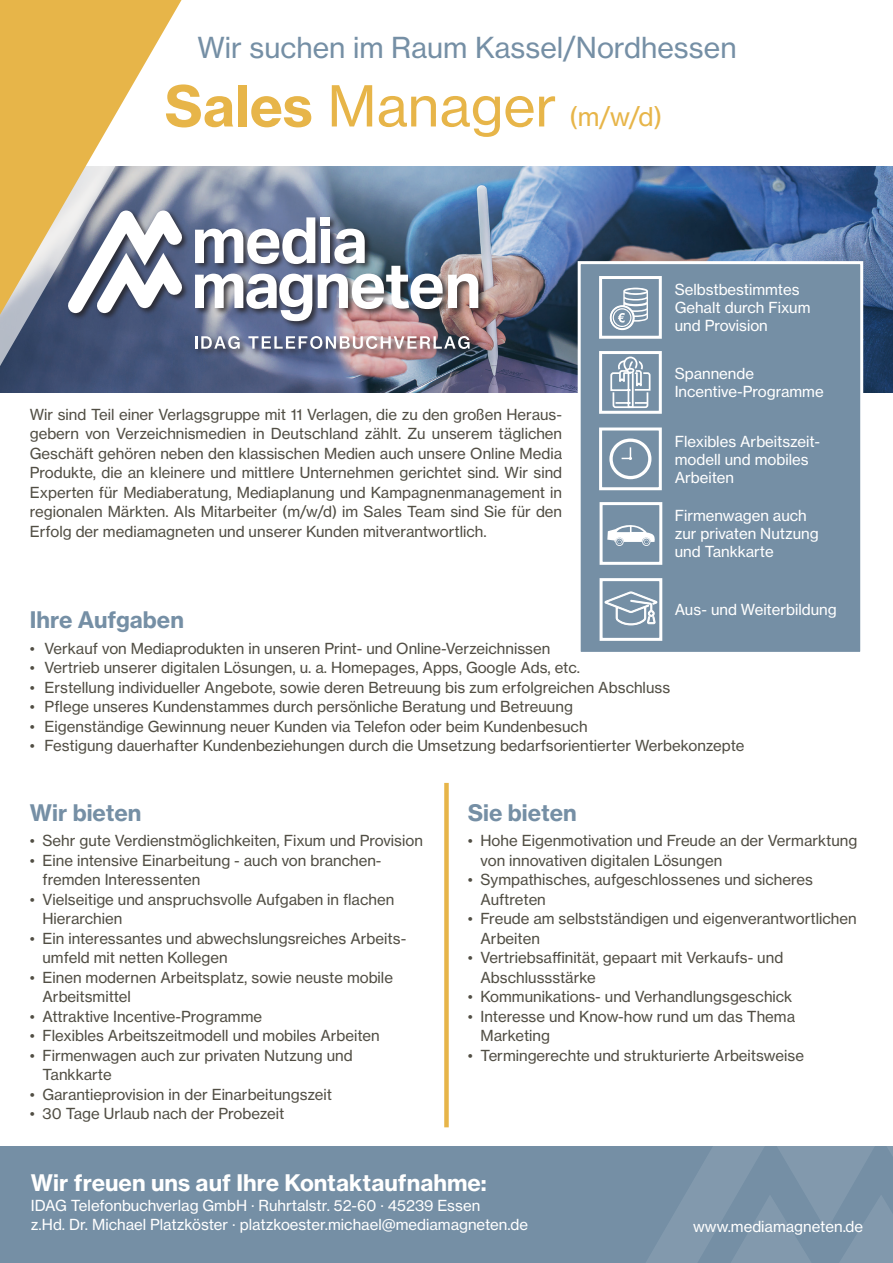
<style>
.page{position:relative;width:893px;height:1263px;background:#fff}
.page>*{position:absolute;margin:0;border:0;box-sizing:border-box;transform-origin:0 0}
.t1{font:55.5px "N Haas Grotesk TX Pro 55 Rg";color:#e7b549}
.t2{font:28.5px "N Haas Grotesk TX Pro 55 Rg";color:#758fa5}
.t3{font:22.5px "N Haas Grotesk TX Pro 75 Bd";color:#fff}
.t4{font:22.5px "N Haas Grotesk TX Pro 75 Bd";color:#758fa5}
.t5{font:15px/19.5px "N Haas Grotesk TX Pro 55 Rg";color:#514e44}
.t6{font:15px/18px "N Haas Grotesk TX Pro 55 Rg";color:#fff}
.s1{font-family:"N Haas Grotesk TX Pro 75 Bd"}
.s2{font-size:25.5px}
</style>
<div class="page">
<div style="left:0;top:1146px;width:893px;height:117px;background:#758fa5"></div>
<img style="left:270px;top:167px;width:623px;height:226px">
<svg style="left:0;top:166px;width:270px;height:227px;background:#596786"></svg>
<svg style="left:0;top:0;width:182px;height:315px;fill:#e7b549"></svg>
<div style="left:444px;top:783px;width:5px;height:344px;background:#e7b549"></div>
<div style="left:66px;top:209px;width:420px;height:147px;background:#231f20;opacity:.75"></div>
<img style="left:195px;top:217px;width:283px;height:104px">
<svg style="left:68px;top:211px;width:115px;height:102px"></svg>
<svg style="left:195px;top:336px;width:45px;height:13px"></svg>
<svg style="left:248px;top:336px;width:222px;height:13px"></svg>
<div style="left:578px;top:261px;width:285px;height:394px;background:#758fa5;border:3px solid #fff"></div>
<div style="left:599px;top:427px;width:63px;height:63px;border:3px solid #fff"></div>
<svg style="left:609px;top:438px;width:43px;height:42px"></svg>
<div style="left:599px;top:351px;width:63px;height:63px;border:3px solid #fff"></div>
<div style="left:623px;top:357px;width:14px;height:16px;border:2px solid #fff;border-radius:6px"></div>
<svg style="left:610px;top:359px;width:41px;height:50px"></svg>
<div style="left:600px;top:502px;width:62px;height:63px;border:3px solid #fff"></div>
<svg style="left:607px;top:525px;width:48px;height:21px"></svg>
<div style="left:600px;top:578px;width:62px;height:63px;border:3px solid #fff"></div>
<svg style="left:604px;top:591px;width:54px;height:35px"></svg>
<svg style="left:610px;top:288px;width:38px;height:42px"></svg>
<div style="left:599px;top:276px;width:63px;height:63px;border:3px solid #fff"></div>
<svg style="left:646px;top:1146px;width:247px;height:117px;fill:#8299ad"></svg>
<h2 class="t2" style="left:197px;top:30px;width:541px">Wir suchen im Raum Kassel/Nordhessen</h2>
<h1 class="t1" style="left:165px;top:72px;width:499px"><span class="s1">Sales</span> Manager <span class="s2">(m/w/d)</span></h1>
<p class="t5" style="left:30px;top:405px;width:534px;text-align:justify">Wir sind Teil einer Verlagsgruppe mit 11 Verlagen, die zu den großen Heraus&shy;gebern von Verzeichnismedien in Deutschland zählt. Zu unserem täglichen Geschäft gehören neben den klassischen Medien auch unsere Online Media Produkte, die an kleinere und mittlere Unternehmen gerichtet sind. Wir sind Experten für Mediaberatung, Mediaplanung und Kampagnenmanagement in regionalen Märkten. Als Mitarbeiter (m/w/d) im Sales Team sind Sie für den Erfolg der mediamagneten und unserer Kunden mitverantwortlich.</p>
<p class="t6" style="left:675px;top:280px;width:137px">Selbstbestimmtes<br>Gehalt durch Fixum und Provision</p>
<p class="t6" style="left:675px;top:365px;width:150px">Spannende<br>Incentive-Programme</p>
<p class="t6" style="left:675px;top:432px;width:147px">Flexibles Arbeitszeit&shy;modell und mobiles<br>Arbeiten</p>
<p class="t6" style="left:675px;top:507px;width:146px">Firmenwagen auch zur privaten Nutzung und Tankkarte</p>
<p class="t6" style="left:675px;top:601px;width:163px">Aus- und Weiterbildung</p>
<h3 class="t4" style="left:30px;top:606px;width:156px">Ihre Aufgaben</h3>
<p class="t5" style="left:30px;top:639px;width:522px">• Verkauf von Mediaprodukten in unseren Print- und Online-Verzeichnissen</p>
<p class="t5" style="left:30px;top:658px;width:552px">• Vertrieb unserer digitalen Lösungen, u. a. Homepages, Apps, Google Ads, etc.</p>
<p class="t5" style="left:30px;top:678px;width:642px">• Erstellung individueller Angebote, sowie deren Betreuung bis zum erfolgreichen Abschluss</p>
<p class="t5" style="left:30px;top:697px;width:545px">• Pflege unseres Kundenstammes durch persönliche Beratung und Betreuung</p>
<p class="t5" style="left:30px;top:717px;width:559px">• Eigenständige Gewinnung neuer Kunden via Telefon oder beim Kundenbesuch</p>
<p class="t5" style="left:30px;top:736px;width:716px">• Festigung dauerhafter Kundenbeziehungen durch die Umsetzung bedarfsorientierter Werbekonzepte</p>
<h3 class="t4" style="left:30px;top:798px;width:113px">Wir bieten</h3>
<p class="t5" style="left:30px;top:831px;width:395px">• Sehr gute Verdienstmöglichkeiten, Fixum und Provision</p>
<p class="t5" style="left:43px;top:850px;width:340px;text-indent:-13px">• Eine intensive Einarbeitung - auch von branchen&shy;fremden Interessenten</p>
<p class="t5" style="left:43px;top:889px;width:353px;text-indent:-13px">• Vielseitige und anspruchsvolle Aufgaben in flachen<br>Hierarchien</p>
<p class="t5" style="left:43px;top:928px;width:365px;text-indent:-13px">• Ein interessantes und abwechslungsreiches Arbeits&shy;umfeld mit netten Kollegen</p>
<p class="t5" style="left:43px;top:967px;width:352px;text-indent:-13px">• Einen modernen Arbeitsplatz, sowie neuste mobile<br>Arbeitsmittel</p>
<p class="t5" style="left:30px;top:1006px;width:234px">• Attraktive Incentive-Programme</p>
<p class="t5" style="left:30px;top:1026px;width:352px">• Flexibles Arbeitszeitmodell und mobiles Arbeiten</p>
<p class="t5" style="left:43px;top:1045px;width:312px;text-indent:-13px">• Firmenwagen auch zur privaten Nutzung und<br>Tankkarte</p>
<p class="t5" style="left:30px;top:1084px;width:304px">• Garantieprovision in der Einarbeitungszeit</p>
<p class="t5" style="left:30px;top:1104px;width:256px">• 30 Tage Urlaub nach der Probezeit</p>
<h3 class="t4" style="left:468px;top:798px;width:111px">Sie bieten</h3>
<p class="t5" style="left:480px;top:831px;width:378px;text-indent:-13px">• Hohe Eigenmotivation und Freude an der Vermarktung von innovativen digitalen Lösungen</p>
<p class="t5" style="left:480px;top:870px;width:334px;text-indent:-13px">• Sympathisches, aufgeschlossenes und sicheres<br>Auftreten</p>
<p class="t5" style="left:480px;top:909px;width:378px;text-indent:-13px">• Freude am selbstständigen und eigenverantwortlichen<br>Arbeiten</p>
<p class="t5" style="left:480px;top:948px;width:304px;text-indent:-13px">• Vertriebsaffinität, gepaart mit Verkaufs- und<br>Abschlussstärke</p>
<p class="t5" style="left:468px;top:987px;width:326px">• Kommunikations- und Verhandlungsgeschick</p>
<p class="t5" style="left:480px;top:1006px;width:316px;text-indent:-13px">• Interesse und Know-how rund um das Thema<br>Marketing</p>
<p class="t5" style="left:468px;top:1045px;width:338px">• Termingerechte und strukturierte Arbeitsweise</p>
<h3 class="t3" style="left:31px;top:1169px;width:457px">Wir freuen uns auf Ihre Kontaktaufnahme:</h3>
<p class="t6" style="left:31px;top:1195px;width:499px;line-height:19.5px">IDAG Telefonbuchverlag GmbH · Ruhrtalstr. 52-60 · 45239 Essen<br>z.Hd. Dr. Michael Platzköster · platzkoester.michael@mediamagneten.de</p>
<p class="t6" style="left:693px;top:1217px;width:172px">www.mediamagneten.de</p>
</div>
